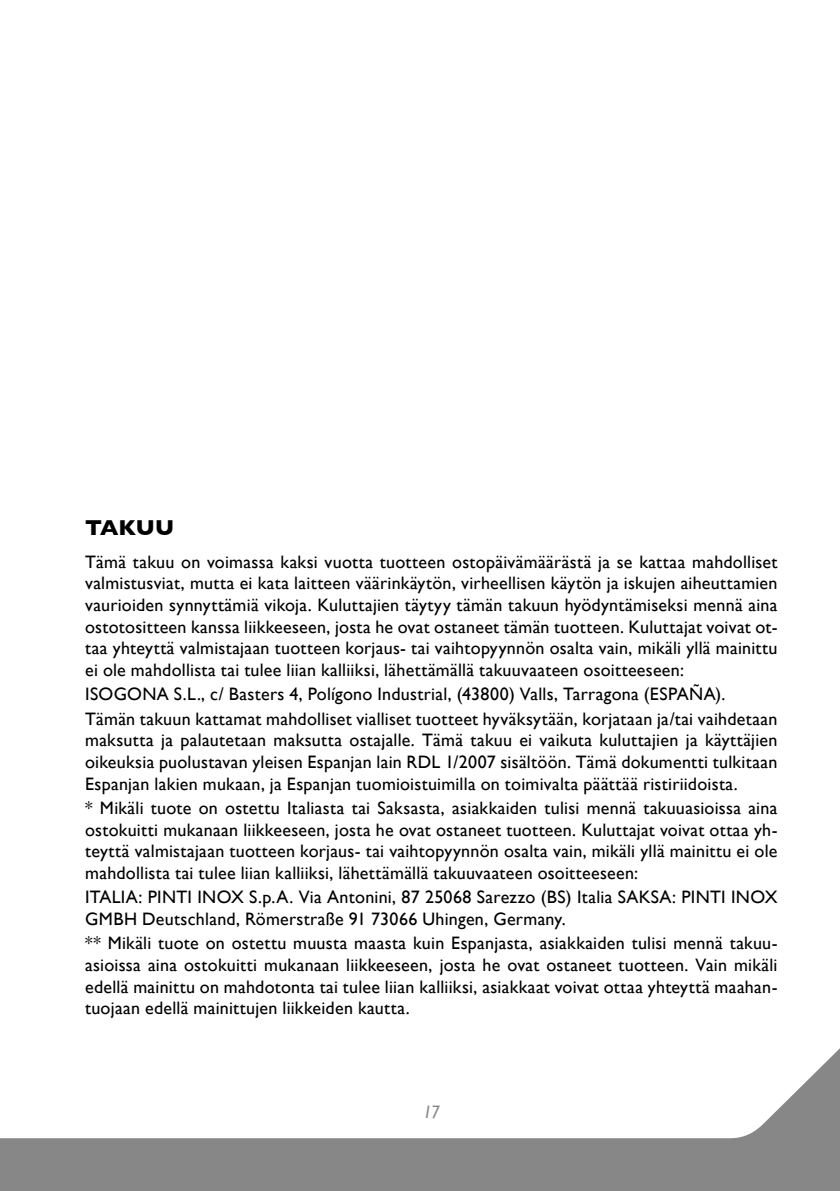
<style>
.page{position:relative;width:840px;height:1191px;background:#fff}
.page>*{position:absolute;margin:0;border:0;box-sizing:border-box;transform-origin:0 0}
.t1{font:700 22px "Gill Sans";letter-spacing:-.005em;color:#000}
.t2{font:18px/21.6px "Gill Sans";letter-spacing:.015em;color:#000;text-align:justify}
.t3{font:italic 18px "Gill Sans";color:#878787}
</style>
<div class="page">
<svg style="left:0;top:1049px;width:839px;height:142px"></svg>
<p class="t1" style="left:85px;top:510px;width:90px">TAKUU</p>
<p class="t2" style="left:85px;top:551px;width:693px">Tämä takuu on voimassa kaksi vuotta tuotteen ostopäivämäärästä ja se kattaa mahdolliset valmistusviat, mutta ei kata laitteen väärinkäytön, virheellisen käytön ja iskujen aiheuttamien vaurioiden synnyttämiä vikoja. Kuluttajien täytyy tämän takuun hyödyntämiseksi mennä aina ostotositteen kanssa liikkeeseen, josta he ovat ostaneet tämän tuotteen. Kuluttajat voivat ot&shy;taa yhteyttä valmistajaan tuotteen korjaus- tai vaihtopyynnön osalta vain, mikäli yllä mainittu ei ole mahdollista tai tulee liian kalliiksi, lähettämällä takuuvaateen osoitteeseen:</p>
<p class="t2" style="left:85px;top:682px;width:693px;line-height:24.4px">ISOGONA S.L., c/ Basters 4, Polígono Industrial, (43800) Valls, Tarragona (ESPAÑA).<br>Tämän takuun kattamat mahdolliset vialliset tuotteet hyväksytään, korjataan ja/tai vaihdetaan</p>
<p class="t2" style="left:85px;top:729px;width:693px">maksutta ja palautetaan maksutta ostajalle. Tämä takuu ei vaikuta kuluttajien ja käyttäjien oikeuksia puolustavan yleisen Espanjan lain RDL 1/2007 sisältöön. Tämä dokumentti tulkitaan Espanjan lakien mukaan, ja Espanjan tuomioistuimilla on toimivalta päättää ristiriidoista.</p>
<p class="t2" style="left:85px;top:797px;width:693px">* Mikäli tuote on ostettu Italiasta tai Saksasta, asiakkaiden tulisi mennä takuuasioissa aina ostokuitti mukanaan liikkeeseen, josta he ovat ostaneet tuotteen. Kuluttajat voivat ottaa yh&shy;teyttä valmistajaan tuotteen korjaus- tai vaihtopyynnön osalta vain, mikäli yllä mainittu ei ole mahdollista tai tulee liian kalliiksi, lähettämällä takuuvaateen osoitteeseen:</p>
<p class="t2" style="left:85px;top:886px;width:693px">ITALIA: PINTI INOX S.p.A. Via Antonini, 87 25068 Sarezzo (BS) Italia SAKSA: PINTI INOX<br>GMBH Deutschland, Römerstraße 91 73066 Uhingen, Germany.</p>
<p class="t2" style="left:85px;top:932px;width:693px">** Mikäli tuote on ostettu muusta maasta kuin Espanjasta, asiakkaiden tulisi mennä takuu&shy;asioissa aina ostokuitti mukanaan liikkeeseen, josta he ovat ostaneet tuotteen. Vain mikäli edellä mainittu on mahdotonta tai tulee liian kalliiksi, asiakkaat voivat ottaa yhteyttä maahan&shy;tuojaan edellä mainittujen liikkeiden kautta.</p>
<p class="t3" style="left:422px;top:1102px;width:19px">17</p>
</div>
